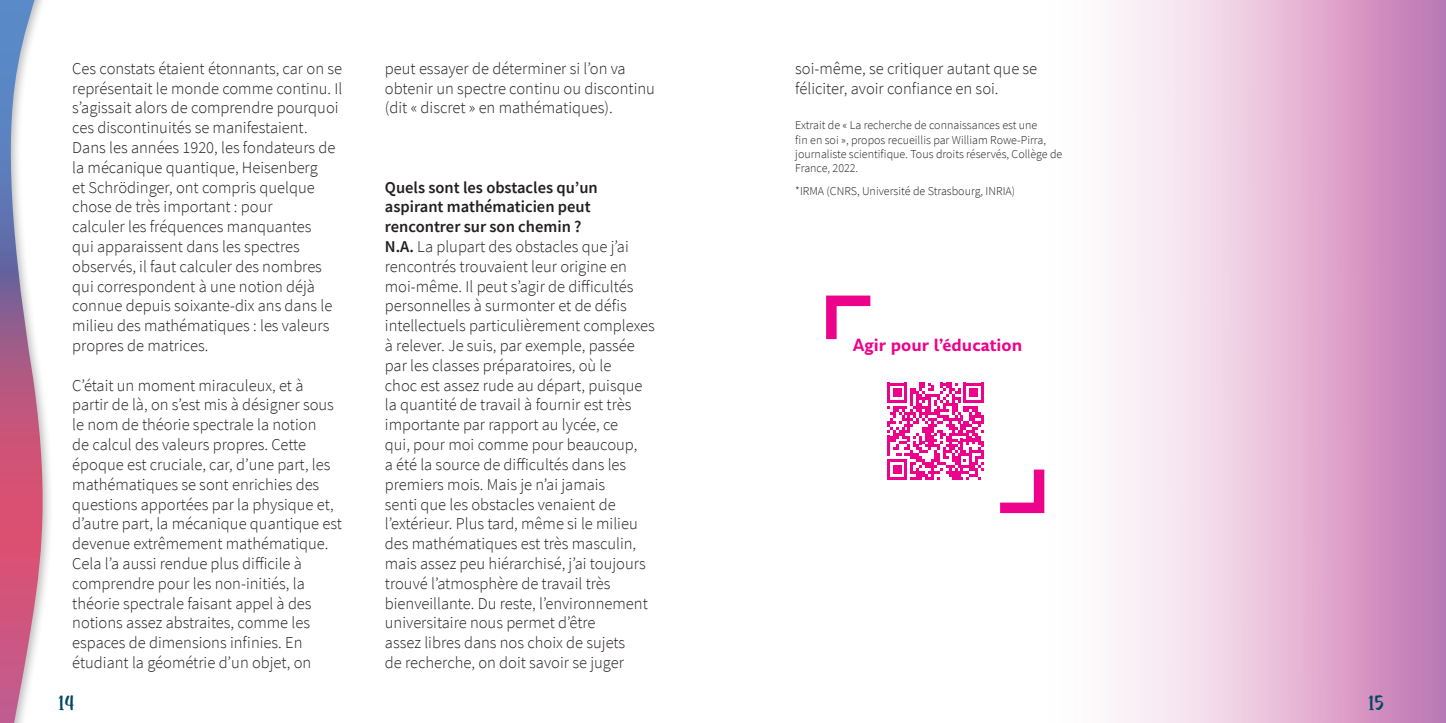
<style>
.page{position:relative;width:1446px;height:723px;background:#fff}
.page>*{position:absolute;margin:0;border:0;box-sizing:border-box;transform-origin:0 0}
.t1{font:22.5px "Hello Valentica";color:#004761}
.t2{font:300 16.5px/19.8px "Source Sans Pro";color:#231f20}
.t3{font:700 16.5px "Amulya";color:#ed028c}
.t4{font:300 12px/14.4px "Source Sans Pro";color:#231f20}
.s1{font-weight:600}
</style>
<div class="page">
<svg style="left:826px;top:295px;width:45px;height:45px"></svg>
<svg style="left:887px;top:382px;width:158px;height:132px"></svg>
<svg style="left:0;top:0;width:50px;height:723px"></svg>
<p class="t2" style="left:72px;top:58px;width:271px">Ces constats étaient étonnants, car on se représentait le monde comme continu. Il s’agissait alors de comprendre pourquoi ces discontinuités se manifestaient.<br>Dans les années 1920, les fondateurs de la mécanique quantique, Heisenberg<br>et Schrödinger, ont compris quelque chose de très important : pour<br>calculer les fréquences manquantes<br>qui apparaissent dans les spectres observés, il faut calculer des nombres qui correspondent à une notion déjà connue depuis soixante-dix ans dans le milieu des mathématiques : les valeurs propres de matrices.</p>
<p class="t2" style="left:72px;top:375px;width:271px">C’était un moment miraculeux, et à partir de là, on s’est mis à désigner sous le nom de théorie spectrale la notion<br>de calcul des valeurs propres. Cette époque est cruciale, car, d’une part, les mathématiques se sont enrichies des questions apportées par la physique et, d’autre part, la mécanique quantique est devenue extrêmement mathématique.<br>Cela l’a aussi rendue plus difficile à comprendre pour les non-initiés, la théorie spectrale faisant appel à des notions assez abstraites, comme les espaces de dimensions infinies. En étudiant la géométrie d’un objet, on</p>
<p class="t2" style="left:385px;top:58px;width:272px">peut essayer de déterminer si l’on va obtenir un spectre continu ou discontinu (dit « discret » en mathématiques).</p>
<p class="t2" style="left:385px;top:177px;width:271px"><span class="s1">Quels sont les obstacles qu’un aspirant mathématicien peut rencontrer sur son chemin ?<br>N.A.</span> La plupart des obstacles que j’ai rencontrés trouvaient leur origine en moi-même. Il peut s’agir de difficultés personnelles à surmonter et de défis intellectuels particulièrement complexes à relever. Je suis, par exemple, passée par les classes préparatoires, où le<br>choc est assez rude au départ, puisque la quantité de travail à fournir est très importante par rapport au lycée, ce<br>qui, pour moi comme pour beaucoup,<br>a été la source de difficultés dans les premiers mois. Mais je n’ai jamais<br>senti que les obstacles venaient de l’extérieur. Plus tard, même si le milieu des mathématiques est très masculin, mais assez peu hiérarchisé, j’ai toujours trouvé l’atmosphère de travail très bienveillante. Du reste, l’environnement universitaire nous permet d’être<br>assez libres dans nos choix de sujets<br>de recherche, on doit savoir se juger</p>
<p class="t2" style="left:795px;top:58px;width:243px">soi-même, se critiquer autant que se féliciter, avoir confiance en soi.</p>
<p class="t4" style="left:795px;top:118px;width:269px">Extrait de « La recherche de connaissances est une<br>fin en soi », propos recueillis par William Rowe-Pirra, journaliste scientifique. Tous droits réservés, Collège de France, 2022.</p>
<p class="t4" style="left:795px;top:184px;width:221px">*IRMA (CNRS, Université de Strasbourg, INRIA)</p>
<p class="t3" style="left:853px;top:334px;width:171px">Agir pour l’éducation</p>
<h1 class="t1" style="left:59px;top:694px;width:17px">14</h1>
<h1 class="t1" style="left:1368px;top:694px;width:17px">15</h1>
</div>
